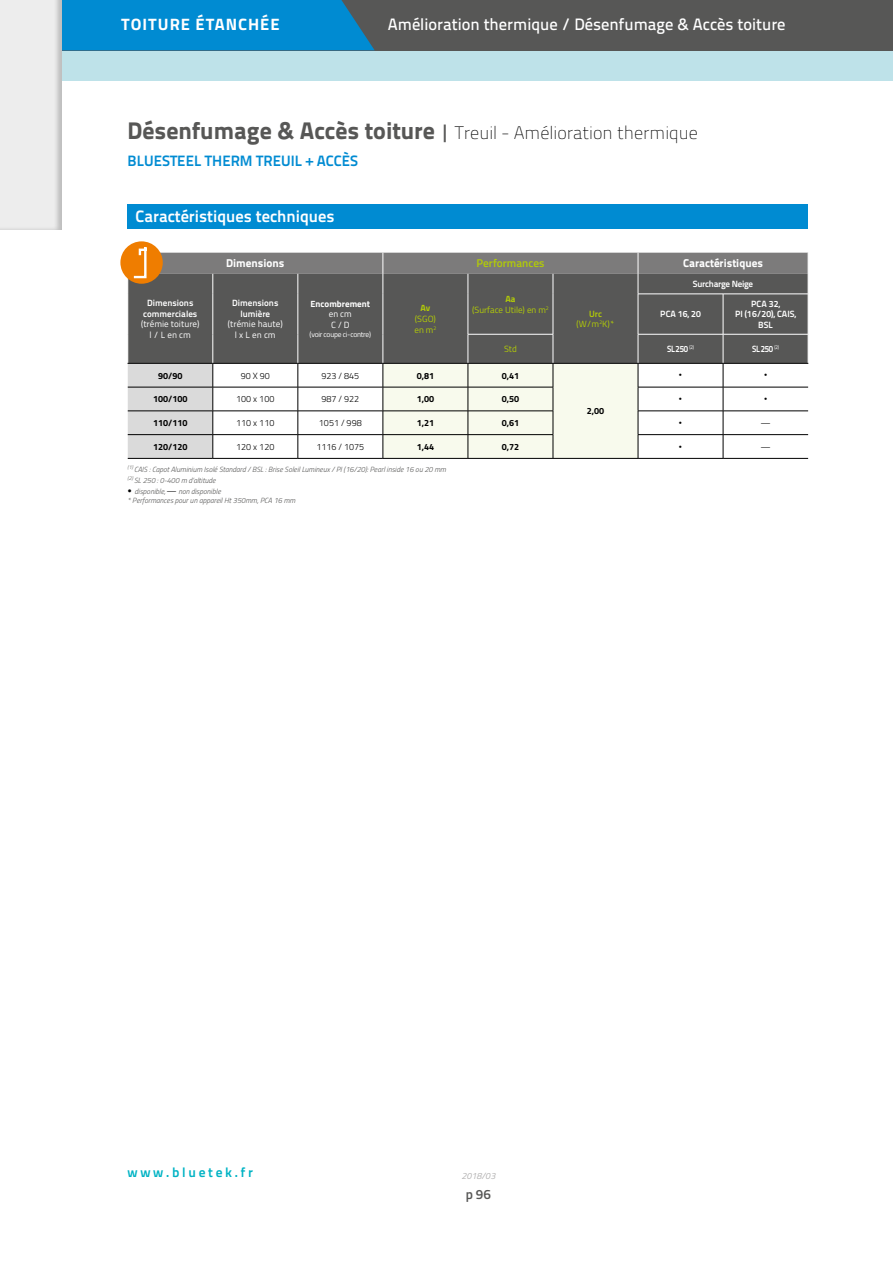
<style>
.page{position:relative;width:893px;height:1263px;background:#fff}
.page>*{position:absolute;margin:0;border:0;box-sizing:border-box;transform-origin:0 0}
.t1{font:100 18px "Titillium Text 22 L";color:#000}
.t2{font:700 17.55px "Titillium";color:#fff}
.t3{font:500 16.5px "Titillium Text 22 L";color:#fff}
.t4{font:700 16.5px "Titillium Text 22 L";color:#fff}
.t5{font:700 16.5px "Titillium";letter-spacing:.06em;color:#fff}
.t6{font:700 15px "Titillium Text 22 L";color:#008bd2}
.t7{font:700 13.5px "Titillium Text 22 L";letter-spacing:.2em;color:#00b3c4}
.t8{font:600 13.5px "Titillium";color:#575756}
.t9{font:800 11.25px "Titillium Text 22 L";color:#fff}
.t10{font:600 11.25px "Titillium";color:#b2cb07}
.t11{font:700 9px/10.8px "Titillium Text 22 L";color:#fff;text-align:center}
.t12{font:700 9px "Titillium";color:#000}
.t13{font:300 9px "Titillium";color:#000}
.t14{font:9px/10.8px "Titillium Text 22 L";color:#fff;text-align:center}
.t15{font:9px/10.8px "Titillium";color:#b2cb07}
.t16{font:700 9px "Titillium Text 22 L";color:#fff;scale:.9 1}
.t17{font:700 9px "Titillium Text 22 L";letter-spacing:-.03em;color:#fff}
.t18{font:700 9px "Titillium";color:#fff}
.t19{font:9px/10.8px "Titillium Text 22 L";color:#b2cb07;text-align:center}
.t20{font:italic 9px "Titillium";color:#b3b2b2}
.t21{font:9px/10.8px "Titillium";color:#fff}
.t22{font:9px "Arial";color:#000}
.t23{font:700 9px "Titillium";color:#b2cb07}
.t24{font:300 9px "Titillium Text 22 L";color:#000}
.t25{font:italic 300 7.5px/10.8px "Titillium";color:#575756}
.t26{font:7.5px "Titillium";letter-spacing:-.03em;color:#fff}
.s1{font-weight:800;font-size:24px;color:#575756}
.s2{font-weight:500;font-size:19.8px;color:#575756}
.s3{font-weight:700}
.s4{font-family:"Arial";font-weight:900;font-style:normal;font-size:9px;color:#000}
.s5{font-family:"Titillium Text 22 L";font-style:normal;font-size:9px;color:#000}
</style>
<div class="page">
<div style="left:0;top:0;width:893px;height:50px;background:#575756"></div>
<div style="left:0;top:51px;width:893px;height:30px;background:#bee2e9"></div>
<div style="left:64px;top:0;width:311px;height:50px;background:#008bd2"></div>
<div style="left:0;top:0;width:64px;height:232px;background:#000;opacity:.2"></div>
<div style="left:128px;top:205px;width:680px;height:24px;background:#008bd2"></div>
<div style="left:128px;top:294px;width:680px;height:69px;background:#575756"></div>
<svg style="left:214px;top:364px;width:594px;height:94px"></svg>
<hr style="left:213px;top:294px;width:1px;height:40px;background:#fff">
<hr style="left:298px;top:294px;width:1px;height:40px;background:#fff">
<hr style="left:383px;top:294px;width:1px;height:40px;background:#fff">
<hr style="left:468px;top:294px;width:1px;height:40px;background:#fff">
<hr style="left:553px;top:294px;width:1px;height:40px;background:#fff">
<hr style="left:638px;top:294px;width:85px;height:1px;background:#fff">
<hr style="left:638px;top:294px;width:1px;height:40px;background:#fff">
<hr style="left:723px;top:294px;width:85px;height:1px;background:#fff">
<hr style="left:723px;top:294px;width:1px;height:40px;background:#fff">
<hr style="left:638px;top:334px;width:85px;height:1px;background:#fff">
<hr style="left:723px;top:334px;width:85px;height:1px;background:#fff">
<hr style="left:213px;top:363px;width:85px;height:1px;background:#000">
<hr style="left:213px;top:387px;width:85px;height:1px;background:#000">
<hr style="left:213px;top:411px;width:85px;height:1px;background:#000">
<hr style="left:638px;top:411px;width:85px;height:1px;background:#000">
<hr style="left:723px;top:411px;width:85px;height:1px;background:#000">
<hr style="left:213px;top:434px;width:85px;height:1px;background:#000">
<hr style="left:298px;top:434px;width:85px;height:1px;background:#000">
<hr style="left:638px;top:434px;width:85px;height:1px;background:#000">
<hr style="left:723px;top:434px;width:85px;height:1px;background:#000">
<hr style="left:213px;top:458px;width:85px;height:1px;background:#000">
<hr style="left:298px;top:458px;width:85px;height:1px;background:#000">
<hr style="left:383px;top:458px;width:85px;height:1px;background:#000">
<hr style="left:468px;top:458px;width:85px;height:1px;background:#000">
<hr style="left:553px;top:458px;width:85px;height:1px;background:#000">
<hr style="left:638px;top:458px;width:85px;height:1px;background:#000">
<hr style="left:723px;top:458px;width:85px;height:1px;background:#000">
<svg style="left:127px;top:334px;width:87px;height:124px;background:#b5b5b5"></svg>
<hr style="left:128px;top:458px;width:85px;height:1px;background:#000">
<hr style="left:128px;top:363px;width:85px;height:1px;background:#000">
<hr style="left:128px;top:387px;width:85px;height:1px;background:#000">
<hr style="left:298px;top:363px;width:85px;height:1px;background:#000">
<hr style="left:298px;top:387px;width:85px;height:1px;background:#000">
<svg style="left:298px;top:334px;width:1px;height:124px"></svg>
<hr style="left:298px;top:411px;width:85px;height:1px;background:#000">
<hr style="left:638px;top:363px;width:85px;height:1px;background:#000">
<svg style="left:383px;top:334px;width:256px;height:124px;background:#caccc2"></svg>
<hr style="left:638px;top:387px;width:85px;height:1px;background:#000">
<hr style="left:723px;top:363px;width:85px;height:1px;background:#000">
<svg style="left:723px;top:334px;width:1px;height:124px"></svg>
<hr style="left:723px;top:387px;width:85px;height:1px;background:#000">
<svg style="left:120px;top:241px;width:43px;height:43px"></svg>
<svg style="left:127px;top:245px;width:682px;height:49px;background:#86827e"></svg>
<h3 class="t5" style="left:121px;top:12px;width:160px">TOITURE ÉTANCHÉE</h3>
<h3 class="t3" style="left:388px;top:12px;width:399px">Amélioration thermique / Désenfumage &amp; Accès toiture</h3>
<h1 class="t1" style="left:128px;top:120px;width:572px"><span class="s1">Désenfumage &amp; Accès toiture</span> <span class="s2">|</span> Treuil - Amélioration thermique</h1>
<h3 class="t6" style="left:128px;top:149px;width:232px">BLUESTEEL THERM TREUIL + ACCÈS</h3>
<h3 class="t4" style="left:136px;top:203px;width:201px">Caractéristiques techniques</h3>
<p class="t11" style="left:143px;top:297px;width:56px">Dimensions commerciales</p>
<p class="t14" style="left:141px;top:318px;width:60px">(trémie toiture) l / L en cm</p>
<h3 class="t9" style="left:226px;top:254px;width:60px">Dimensions</h3>
<h3 class="t10" style="left:477px;top:255px;width:69px">Performances</h3>
<h3 class="t9" style="left:683px;top:254px;width:82px">Caractéristiques</h3>
<p class="t11" style="left:232px;top:297px;width:48px">Dimensions lumière</p>
<p class="t14" style="left:228px;top:318px;width:56px">(trémie haute) l x L en cm</p>
<h2 class="t2" style="left:235px;top:314px;width:32px">PVC</h2>
<p class="t18" style="left:311px;top:297px;width:61px">Encombrement</p>
<p class="t21" style="left:329px;top:308px;width:24px">en cm<br>C / D</p>
<p class="t26" style="left:310px;top:329px;width:63px">(voir coupe ci-contre)</p>
<p class="t23" style="left:420px;top:301px;width:11px">Av</p>
<p class="t15" style="left:414px;top:313px;width:23px">(SGO) en m<sup>2</sup></p>
<p class="t15" style="left:472px;top:293px;width:78px;text-align:center"><span class="s3">Aa<br></span>(Surface Utile) en m<sup>2</sup></p>
<p class="t19" style="left:576px;top:307px;width:40px"><span class="s3">Urc </span>(W/m<sup>2</sup>K)*</p>
<p class="t17" style="left:693px;top:277px;width:62px">Surcharge Neige</p>
<p class="t11" style="left:660px;top:308px;width:42px">PCA 16, 20</p>
<p class="t11" style="left:735px;top:298px;width:63px">PCA 32,<br>PI (16/20), CAIS,<br>BSL</p>
<p class="t15" style="left:504px;top:343px;width:14px">Std</p>
<p class="t16" style="left:667px;top:342px;width:32px">SL250 <sup>(2)</sup></p>
<p class="t16" style="left:752px;top:342px;width:32px">SL250 <sup>(2)</sup></p>
<p class="t12" style="left:158px;top:369px;width:26px">90/90</p>
<p class="t13" style="left:241px;top:369px;width:31px">90 X 90</p>
<p class="t13" style="left:321px;top:369px;width:39px">923 / 845</p>
<p class="t12" style="left:417px;top:369px;width:19px">0,81</p>
<p class="t12" style="left:502px;top:369px;width:19px">0,41</p>
<p class="t22" style="left:679px;top:369px;width:5px">•</p>
<p class="t22" style="left:764px;top:369px;width:5px">•</p>
<p class="t12" style="left:153px;top:392px;width:36px">100/100</p>
<p class="t13" style="left:236px;top:393px;width:40px">100 x 100</p>
<p class="t13" style="left:321px;top:393px;width:39px">987 / 922</p>
<p class="t12" style="left:417px;top:392px;width:19px">1,00</p>
<p class="t12" style="left:502px;top:392px;width:19px">0,50</p>
<p class="t22" style="left:679px;top:393px;width:5px">•</p>
<p class="t22" style="left:764px;top:393px;width:5px">•</p>
<p class="t12" style="left:153px;top:416px;width:36px">110/110</p>
<p class="t13" style="left:236px;top:416px;width:40px">110 x 110</p>
<p class="t13" style="left:319px;top:416px;width:44px">1051 / 998</p>
<p class="t12" style="left:417px;top:416px;width:19px">1,21</p>
<p class="t12" style="left:502px;top:416px;width:19px">0,61</p>
<p class="t22" style="left:679px;top:417px;width:5px">•</p>
<p class="t24" style="left:761px;top:416px;width:10px">—</p>
<p class="t12" style="left:153px;top:440px;width:36px">120/120</p>
<p class="t13" style="left:236px;top:440px;width:40px">120 x 120</p>
<p class="t13" style="left:316px;top:440px;width:49px">1116 / 1075</p>
<p class="t12" style="left:417px;top:440px;width:19px">1,44</p>
<p class="t12" style="left:502px;top:440px;width:19px">0,72</p>
<p class="t22" style="left:679px;top:440px;width:5px">•</p>
<p class="t24" style="left:761px;top:440px;width:10px">—</p>
<p class="t25" style="left:128px;top:464px;width:320px"><sup>(1)</sup> CAIS : Capot Aluminium Isolé Standard / BSL : Brise Soleil Lumineux / PI (16/20): Pearl inside 16 ou 20 mm <sup>(2)</sup> SL 250 : 0-400 m d’altitude</p>
<p class="t25" style="left:128px;top:486px;width:169px;line-height:9px"><span class="s4">•</span> disponible, <span class="s5">—</span> non disponible<br>* Performances pour un appareil Ht 350mm, PCA 16 mm</p>
<p class="t12" style="left:587px;top:404px;width:19px">2,00</p>
<h3 class="t7" style="left:128px;top:1162px;width:127px">www.bluetek.fr</h3>
<p class="t20" style="left:461px;top:1169px;width:36px">2018/03</p>
<h3 class="t8" style="left:466px;top:1184px;width:27px">p 96</h3>
</div>
